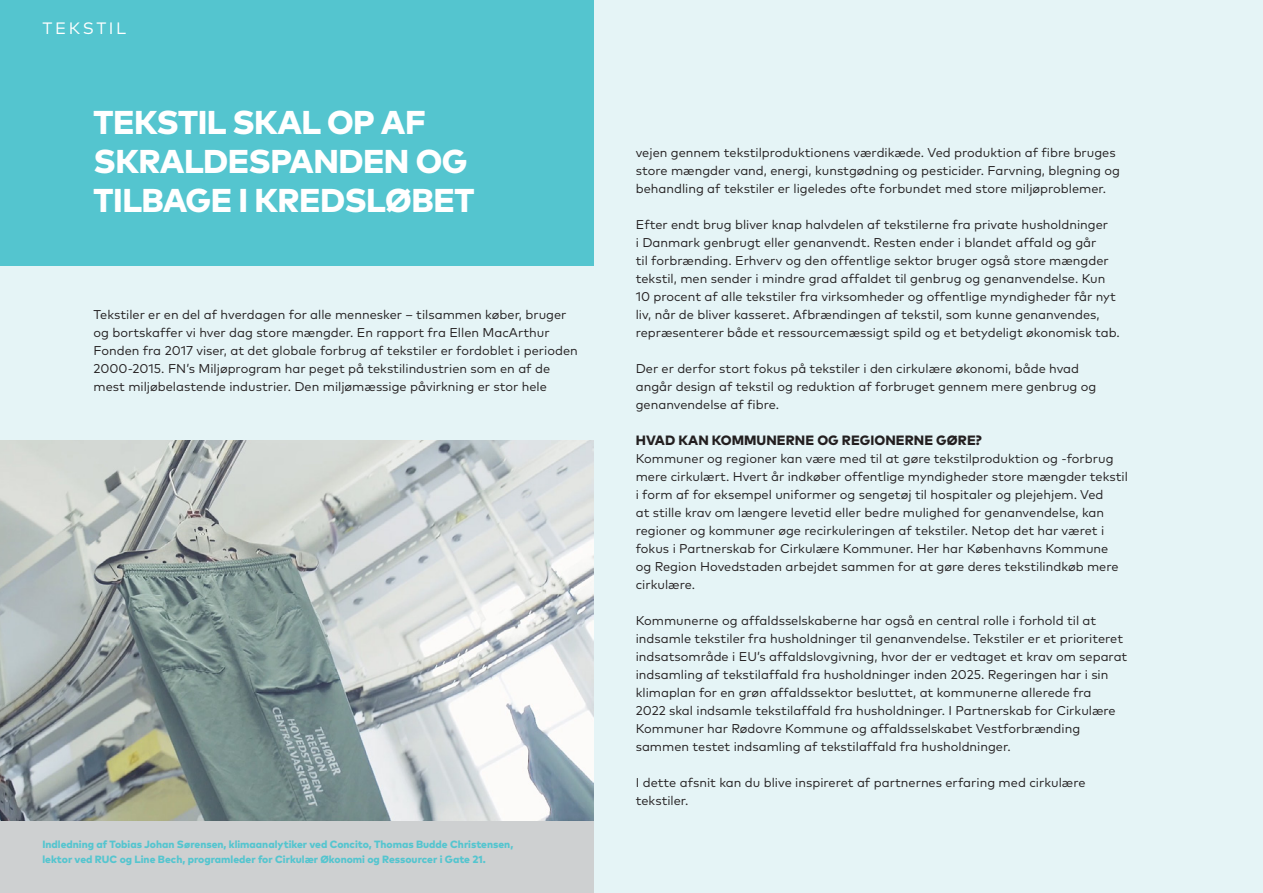
<style>
.page{position:relative;width:1263px;height:893px;background:#e5f4f6}
.page>*{position:absolute;margin:0;border:0;box-sizing:border-box;transform-origin:0 0}
.Overskrift_lille_kop{font:800 33px/39px "Mark Pro";letter-spacing:-.015em;color:#fff}
.TOP_navn{font:16.5px "Mark Pro";letter-spacing:.155em;color:#fff}
.mellem{font:800 13.5px "Mark Pro";letter-spacing:.005em;color:#231f20}
.Brød{font:12.75px/18px "Mark Pro";color:#231f20}
.byline{font:800 10.5px/15px "Mark Pro";color:#54c5cf}
</style>
<div class="page">
<div style="left:0;top:0;width:593px;height:265px;background:#54c5cf"></div>
<div style="left:0;top:821px;width:593px;height:72px;background:#ced0d1"></div>
<img style="left:0;top:440px;width:593px;height:381px">
<p class="TOP_navn" style="left:43px;top:16px;width:85px">TEKSTIL</p>
<p class="Overskrift_lille_kop" style="left:94px;top:100px;width:382px">TEKSTIL SKAL OP AF<br>SKRALDESPANDEN OG<br>TILBAGE I KREDSLØBET</p>
<p class="Brød" style="left:94px;top:305px;width:486px">Tekstiler er en del af hverdagen for alle mennesker – tilsammen køber, bruger og bortskaffer vi hver dag store mængder. En rapport fra Ellen MacArthur Fonden fra 2017 viser, at det globale forbrug af tekstiler er fordoblet i perioden 2000-2015. FN’s Miljøprogram har peget på tekstilindustrien som en af de mest miljøbelastende industrier. Den miljømæssige påvirkning er stor hele</p>
<p class="byline" style="left:43px;top:836px;width:472px">Indledning af Tobias Johan Sørensen, klimaanalytiker ved Concito, Thomas Budde Christensen, lektor ved RUC og Line Bech, programleder for Cirkulær Økonomi og Ressourcer i Gate 21.</p>
<p class="Brød" style="left:636px;top:143px;width:486px">vejen gennem tekstilproduktionens værdikæde. Ved produktion af fibre bruges store mængder vand, energi, kunstgødning og pesticider. Farvning, blegning og behandling af tekstiler er ligeledes ofte forbundet med store miljøproblemer.</p>
<p class="Brød" style="left:636px;top:215px;width:486px">Efter endt brug bliver knap halvdelen af tekstilerne fra private husholdninger<br>i Danmark genbrugt eller genanvendt. Resten ender i blandet affald og går<br>til forbrænding. Erhverv og den offentlige sektor bruger også store mængder tekstil, men sender i mindre grad affaldet til genbrug og genanvendelse. Kun 10 procent af alle tekstiler fra virksomheder og offentlige myndigheder får nyt liv, når de bliver kasseret. Afbrændingen af tekstil, som kunne genanvendes, repræsenterer både et ressourcemæssigt spild og et betydeligt økonomisk tab.</p>
<p class="Brød" style="left:636px;top:359px;width:462px">Der er derfor stort fokus på tekstiler i den cirkulære økonomi, både hvad angår design af tekstil og reduktion af forbruget gennem mere genbrug og genanvendelse af fibre.</p>
<p class="mellem" style="left:636px;top:430px;width:348px">HVAD KAN KOMMUNERNE OG REGIONERNE GØRE?</p>
<p class="Brød" style="left:636px;top:449px;width:494px">Kommuner og regioner kan være med til at gøre tekstilproduktion og -forbrug mere cirkulært. Hvert år indkøber offentlige myndigheder store mængder tekstil i form af for eksempel uniformer og sengetøj til hospitaler og plejehjem. Ved<br>at stille krav om længere levetid eller bedre mulighed for genanvendelse, kan regioner og kommuner øge recirkuleringen af tekstiler. Netop det har været i fokus i Partnerskab for Cirkulære Kommuner. Her har Københavns Kommune<br>og Region Hovedstaden arbejdet sammen for at gøre deres tekstilindkøb mere cirkulære.</p>
<p class="Brød" style="left:636px;top:611px;width:493px">Kommunerne og affaldsselskaberne har også en central rolle i forhold til at indsamle tekstiler fra husholdninger til genanvendelse. Tekstiler er et prioriteret indsatsområde i EU’s affaldslovgivning, hvor der er vedtaget et krav om separat indsamling af tekstilaffald fra husholdninger inden 2025. Regeringen har i sin klimaplan for en grøn affaldssektor besluttet, at kommunerne allerede fra<br>2022 skal indsamle tekstilaffald fra husholdninger. I Partnerskab for Cirkulære Kommuner har Rødovre Kommune og affaldsselskabet Vestforbrænding sammen testet indsamling af tekstilaffald fra husholdninger.</p>
<p class="Brød" style="left:636px;top:773px;width:451px">I dette afsnit kan du blive inspireret af partnernes erfaring med cirkulære tekstiler.</p>
</div>
